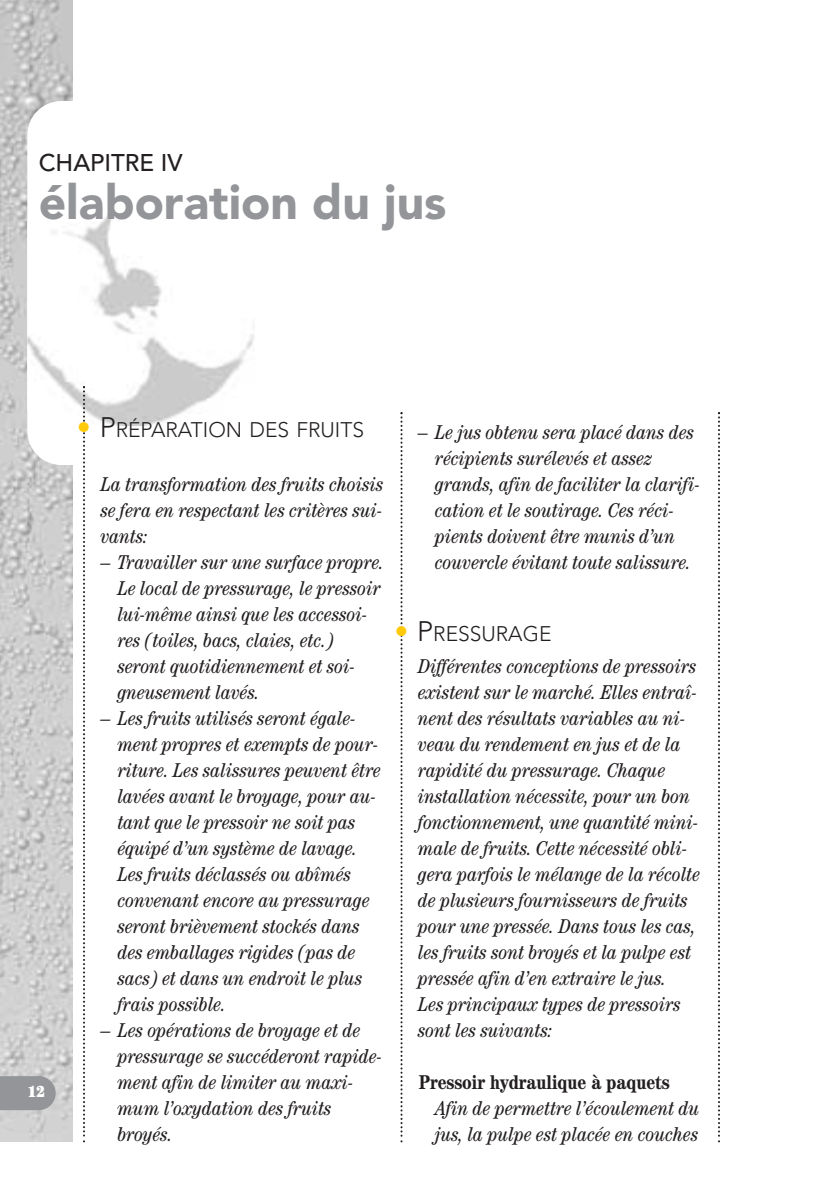
<style>
.page{position:relative;width:838px;height:1190px;background:#fff}
.page>*{position:absolute;margin:0;border:0;box-sizing:border-box;transform-origin:0 0}
.t1{font:900 48px "Avenir";color:#939598}
.t2{font:500 24px "Avenir";color:#231f20}
.t3{font:300 21px "Avenir";color:#231f20}
.t4{font:italic condensed 20px/26px "Century";color:#231f20}
.t5{font:700 condensed 20px "Century";color:#231f20}
.t6{font:ultra-condensed 16px "Century";color:#fff}
.s1{font-size:28px;color:#feca0a}
.s2{font-size:28px}
</style>
<div class="page">
<img style="left:0;top:0;width:73px;height:1141px">
<div style="left:27px;top:101px;width:358px;height:364px;background:#fff;border-radius:34px"></div>
<svg style="left:401px;top:412px;width:2px;height:730px"></svg>
<svg style="left:0;top:1076px;width:56px;height:34px;background:#97999c"></svg>
<svg style="left:718px;top:412px;width:2px;height:730px"></svg>
<img style="left:27px;top:207px;width:227px;height:218px">
<svg style="left:83px;top:386px;width:2px;height:756px"></svg>
<p class="t2" style="left:39px;top:153px;width:146px">CHAPITRE IV</p>
<h1 class="t1" style="left:39px;top:183px;width:409px">élaboration du jus</h1>
<p class="t6" style="left:27px;top:1086px;width:19px">12</p>
<p class="t3" style="left:77px;top:421px;width:289px"><span class="s1">•</span> <span class="s2">P</span>RÉPARATION DES FRUITS</p>
<p class="t4" style="left:101px;top:473px;width:284px;text-align:justify">La transformation des fruits choisis se fera en respectant les critères sui&shy;vants:</p>
<p class="t4" style="left:118px;top:551px;width:268px;text-indent:-17px">– Travailler sur une surface propre.<br>Le local de pressurage, le pressoir lui-même ainsi que les accessoi&shy;res (toiles, bacs, claies, etc.) seront quotidiennement et soi&shy;gneusement lavés.</p>
<p class="t4" style="left:118px;top:707px;width:265px;text-indent:-17px">– Les fruits utilisés seront égale&shy;ment propres et exempts de pour&shy;riture. Les salissures peuvent être lavées avant le broyage, pour au&shy;tant que le pressoir ne soit pas équipé d’un système de lavage.<br>Les fruits déclassés ou abîmés convenant encore au pressurage seront brièvement stockés dans des emballages rigides (pas de sacs) et dans un endroit le plus frais possible.</p>
<p class="t4" style="left:118px;top:1019px;width:265px;text-indent:-17px">– Les opérations de broyage et de pressurage se succéderont rapide&shy;ment afin de limiter au maxi&shy;mum l’oxydation des fruits broyés.</p>
<p class="t4" style="left:436px;top:421px;width:265px;text-indent:-17px">– Le jus obtenu sera placé dans des récipients surélevés et assez grands, afin de faciliter la clarifi&shy;cation et le soutirage. Ces réci&shy;pients doivent être munis d’un couvercle évitant toute salissure.</p>
<p class="t3" style="left:394px;top:625px;width:158px"><span class="s1">•</span> <span class="s2">P</span>RESSURAGE</p>
<p class="t4" style="left:419px;top:655px;width:284px">Différentes conceptions de pressoirs existent sur le marché. Elles entraî&shy;nent des résultats variables au ni&shy;veau du rendement en jus et de la rapidité du pressurage. Chaque installation nécessite, pour un bon fonctionnement, une quantité mini&shy;male de fruits. Cette nécessité obli&shy;gera parfois le mélange de la récolte de plusieurs fournisseurs de fruits pour une pressée. Dans tous les cas, les fruits sont broyés et la pulpe est pressée afin d’en extraire le jus.<br>Les principaux types de pressoirs sont les suivants:</p>
<p class="t5" style="left:419px;top:1075px;width:253px">Pressoir hydraulique à paquets</p>
<p class="t4" style="left:436px;top:1097px;width:266px">Afin de permettre l’écoulement du jus, la pulpe est placée en couches</p>
</div>
